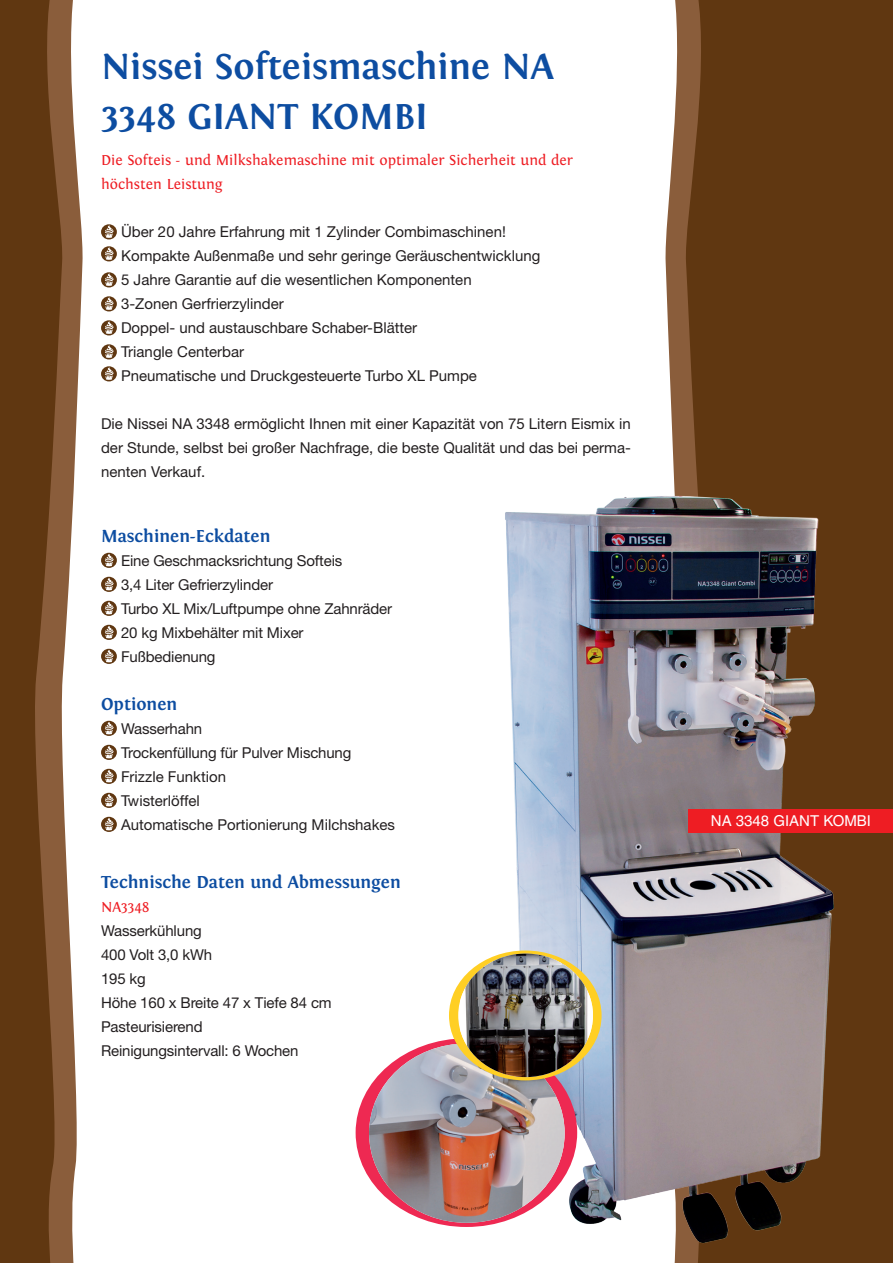
<style>
.page{position:relative;width:893px;height:1263px;background:#fff}
.page>*{position:absolute;margin:0;border:0;box-sizing:border-box;transform-origin:0 0}
.t1{font:700 37.5px/49.9px "Fontin";color:#0d4da1}
.t2{font:700 18px "Fontin";color:#0d4da1}
.t3{font:15px/24px "Helvetica Neue LT Std";color:#231f20}
.t4{font:15px/24px "Fontin";color:#ee1d23}
.t5{font:15px "Helvetica LT Std";color:#fff}
</style>
<div class="page">
<svg style="left:665px;top:0;width:19px;height:428px;fill:#8a5d3b"></svg>
<svg style="left:684px;top:0;width:209px;height:428px;background:#623913"></svg>
<svg style="left:64px;top:0;width:19px;height:1263px"></svg>
<svg style="left:0;top:0;width:64px;height:1263px;background:#693f1a"></svg>
<img style="left:432px;top:428px;width:461px;height:835px">
<div style="left:689px;top:809px;width:204px;height:23px;background:#ee1d23"></div>
<svg style="left:101px;top:224px;width:16px;height:15px"></svg>
<svg style="left:101px;top:246px;width:16px;height:15px"></svg>
<svg style="left:101px;top:272px;width:16px;height:15px"></svg>
<svg style="left:101px;top:296px;width:16px;height:15px"></svg>
<svg style="left:101px;top:320px;width:16px;height:15px"></svg>
<svg style="left:101px;top:344px;width:16px;height:15px"></svg>
<svg style="left:101px;top:366px;width:16px;height:15px"></svg>
<svg style="left:101px;top:553px;width:16px;height:15px"></svg>
<svg style="left:101px;top:577px;width:16px;height:15px"></svg>
<svg style="left:101px;top:601px;width:16px;height:15px"></svg>
<svg style="left:101px;top:625px;width:16px;height:15px"></svg>
<svg style="left:101px;top:649px;width:16px;height:15px"></svg>
<svg style="left:101px;top:721px;width:16px;height:15px"></svg>
<svg style="left:101px;top:745px;width:16px;height:15px"></svg>
<svg style="left:101px;top:769px;width:16px;height:15px"></svg>
<svg style="left:101px;top:793px;width:16px;height:15px"></svg>
<svg style="left:101px;top:817px;width:16px;height:15px"></svg>
<div style="left:356px;top:1038px;width:221px;height:189px;background:#ee2952;border-radius:50%"></div>
<img style="left:369px;top:1043px;width:196px;height:180px">
<div style="left:449px;top:950px;width:153px;height:130px;background:#ffcf24;border-radius:50%"></div>
<img style="left:458px;top:953px;width:135px;height:124px;border-radius:50%">
<h1 class="t1" style="left:101px;top:42px;width:454px">Nissei Softeismaschine NA<br>3348 GIANT KOMBI</h1>
<p class="t4" style="left:101px;top:148px;width:473px">Die Softeis - und Milkshakemaschine mit optimaler Sicherheit und der höchsten Leistung</p>
<p class="t3" style="left:121px;top:220px;width:421px">Über 20 Jahre Erfahrung mit 1 Zylinder Combimaschinen!<br>Kompakte Außenmaße und sehr geringe Geräuschentwicklung 5 Jahre Garantie auf die wesentlichen Komponenten<br>3-Zonen Gerfrierzylinder<br>Doppel- und austauschbare Schaber-Blätter<br>Triangle Centerbar<br>Pneumatische und Druckgesteuerte Turbo XL Pumpe</p>
<p class="t3" style="left:101px;top:412px;width:531px;text-align:justify">Die Nissei NA 3348 ermöglicht Ihnen mit einer Kapazität von 75 Litern Eismix in der Stunde, selbst bei großer Nachfrage, die beste Qualität und das bei perma&shy;nenten Verkauf.</p>
<p class="t2" style="left:101px;top:526px;width:171px">Maschinen-Eckdaten</p>
<p class="t3" style="left:121px;top:548px;width:273px">Eine Geschmacksrichtung Softeis<br>3,4 Liter Gefrierzylinder<br>Turbo XL Mix/Luftpumpe ohne Zahnräder<br>20 kg Mixbehälter mit Mixer<br>Fußbedienung</p>
<p class="t2" style="left:101px;top:694px;width:78px">Optionen</p>
<p class="t3" style="left:121px;top:716px;width:275px">Wasserhahn<br>Trockenfüllung für Pulver Mischung<br>Frizzle Funktion<br>Twisterlöffel<br>Automatische Portionierung Milchshakes</p>
<p class="t2" style="left:101px;top:872px;width:301px">Technische Daten und Abmessungen</p>
<p class="t4" style="left:101px;top:895px;width:50px">NA3348</p>
<p class="t3" style="left:101px;top:919px;width:232px">Wasserkühlung<br>400 Volt 3,0 kWh<br>195 kg<br>Höhe 160 x Breite 47 x Tiefe 84 cm<br>Pasteurisierend<br>Reinigungsintervall: 6 Wochen</p>
<p class="t5" style="left:711px;top:812px;width:162px">NA 3348 GIANT KOMBI</p>
</div>
